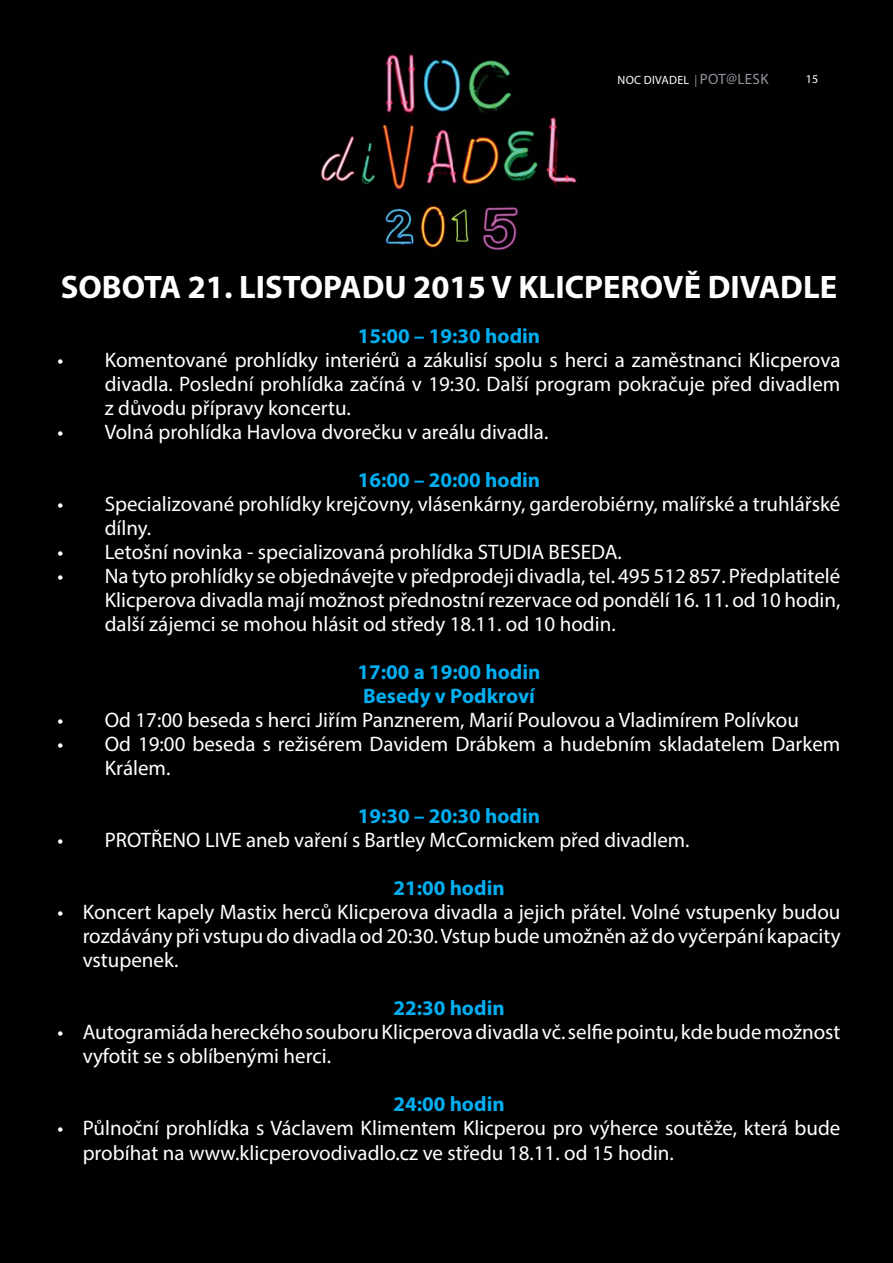
<style>
.page{position:relative;width:893px;height:1263px;background:#000002}
.page>*{position:absolute;margin:0;border:0;box-sizing:border-box;transform-origin:0 0}
.t1{font:700 32.7px "Myriad Pro";color:#fff}
.t2{font:21px/24px "Myriad Pro";color:#fff}
.t3{font:700 21px/24px "Myriad Pro";color:#00aeef}
.t4{font:12px "Myriad Pro";letter-spacing:.02em;color:#fff}
.s1{color:#939598}
.s2{font-size:15px;color:#939598}
</style>
<div class="page">
<img style="left:320px;top:54px;width:257px;height:197px">
<p class="t4" style="left:618px;top:73px;width:152px">NOC DIVADEL <span class="s1">|</span> <span class="s2">POT@LESK</span></p>
<p class="t4" style="left:806px;top:72px;width:14px">15</p>
<h1 class="t1" style="left:61px;top:266px;width:778px">SOBOTA 21. LISTOPADU 2015 V KLICPEROVĚ DIVADLE</h1>
<p class="t3" style="left:358px;top:324px;width:184px">15:00 – 19:30 hodin</p>
<p class="t2" style="left:105px;top:348px;width:737px;text-align:justify;text-indent:-47px">• Komentované prohlídky interiérů a zákulisí spolu s herci a zaměstnanci Klicperova divadla. Poslední prohlídka začíná v 19:30. Další program pokračuje před divadlem z důvodu přípravy koncertu.</p>
<p class="t2" style="left:58px;top:420px;width:492px">• Volná prohlídka Havlova dvorečku v areálu divadla.</p>
<p class="t3" style="left:358px;top:468px;width:184px">16:00 – 20:00 hodin</p>
<p class="t2" style="left:105px;top:492px;width:737px;text-indent:-47px">• Specializované prohlídky krejčovny, vlásenkárny, garderobiérny, malířské a truhlářské dílny.</p>
<p class="t2" style="left:58px;top:540px;width:566px">• Letošní novinka - specializovaná prohlídka STUDIA BESEDA.</p>
<p class="t2" style="left:105px;top:564px;width:737px;text-align:justify;text-indent:-47px">• Na tyto prohlídky se objednávejte v předprodeji divadla, tel. 495 512 857. Předplatitelé Klicperova divadla mají možnost přednostní rezervace od pondělí 16. 11. od 10 hodin, další zájemci se mohou hlásit od středy 18.11. od 10 hodin.</p>
<p class="t3" style="left:357px;top:660px;width:185px">17:00 a 19:00 hodin<br>Besedy v Podkroví</p>
<p class="t2" style="left:58px;top:708px;width:743px">• Od 17:00 beseda s herci Jiřím Panznerem, Marií Poulovou a Vladimírem Polívkou</p>
<p class="t2" style="left:105px;top:732px;width:737px;text-indent:-47px">• Od 19:00 beseda s režisérem Davidem Drábkem a hudebním skladatelem Darkem<br>Králem.</p>
<p class="t3" style="left:358px;top:804px;width:184px">19:30 – 20:30 hodin</p>
<p class="t2" style="left:58px;top:828px;width:633px">• PROTŘENO LIVE aneb vaření s Bartley McCormickem před divadlem.</p>
<p class="t3" style="left:393px;top:876px;width:113px">21:00 hodin</p>
<p class="t2" style="left:83px;top:900px;width:759px;text-align:justify;text-indent:-25px">• Koncert kapely Mastix herců Klicperova divadla a jejich přátel. Volné vstupenky budou rozdávány při vstupu do divadla od 20:30. Vstup bude umožněn až do vyčerpání kapacity vstupenek.</p>
<p class="t3" style="left:393px;top:996px;width:113px">22:30 hodin</p>
<p class="t2" style="left:83px;top:1020px;width:759px;text-indent:-25px">• Autogramiáda hereckého souboru Klicperova divadla vč. selfie pointu, kde bude možnost vyfotit se s oblíbenými herci.</p>
<p class="t3" style="left:393px;top:1092px;width:113px">24:00 hodin</p>
<p class="t2" style="left:83px;top:1116px;width:759px;text-indent:-25px">• Půlnoční prohlídka s Václavem Klimentem Klicperou pro výherce soutěže, která bude probíhat na www.klicperovodivadlo.cz ve středu 18.11. od 15 hodin.</p>
</div>
